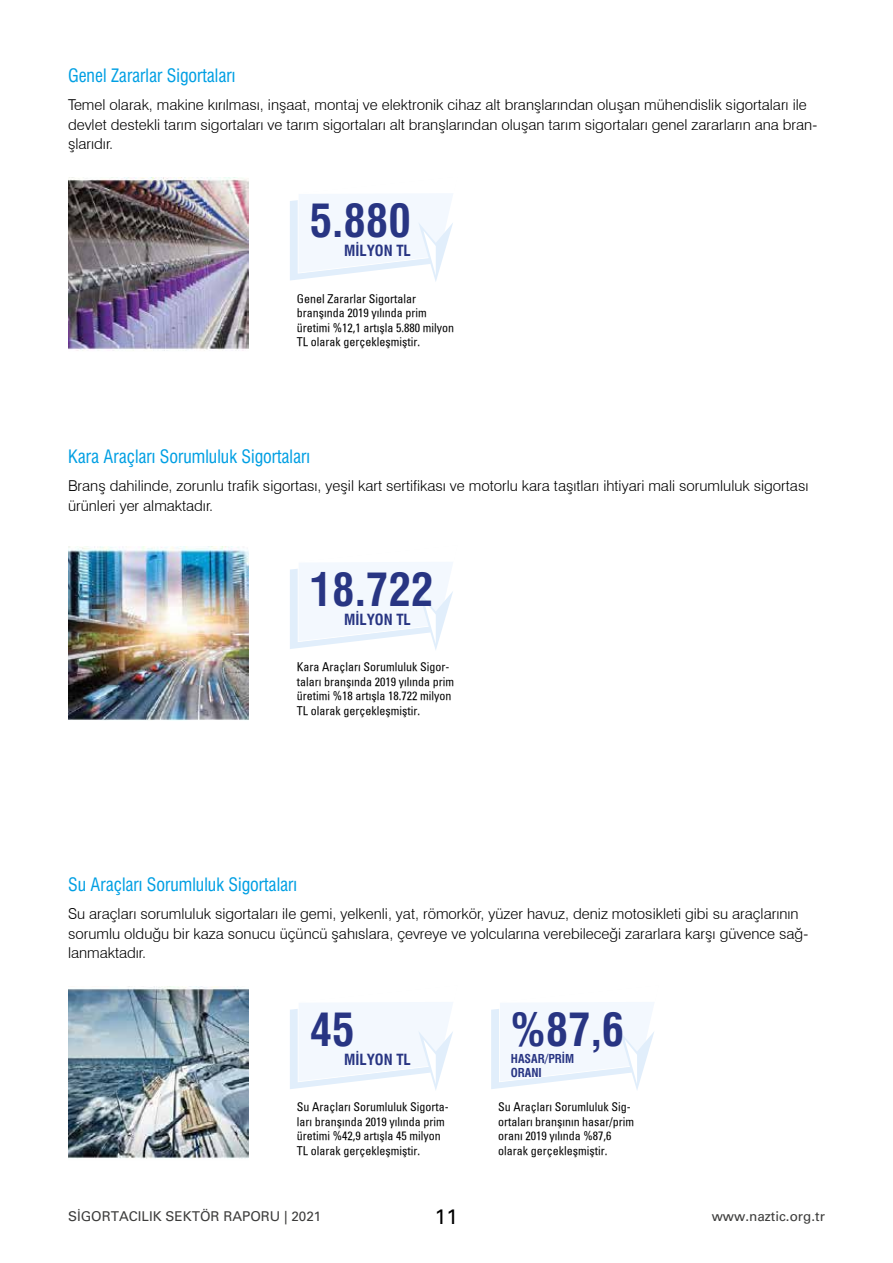
<style>
.page{position:relative;width:893px;height:1263px;background:#fff}
.page>*{position:absolute;margin:0;border:0;box-sizing:border-box;transform-origin:0 0}
.t1{font:700 condensed 45px "Swiss 721 BT";color:#283583}
.t2{font:21px "Univers";color:#000}
.t3{font:18px "Swis 721 BT Condensed 2";color:#009fe3}
.t4{font:300 15px/19.5px "Swiss 721 BT";color:#000}
.t5{font:700 condensed 15px "Swiss 721 BT";color:#283583}
.t6{font:13.5px "Univers";color:#3c3c3b}
.t7{font:condensed 12px/14.4px "Univers";color:#000}
.t8{font:700 condensed 12px/14.4px "Swiss 721 BT";color:#283583}
</style>
<div class="page">
<img style="left:68px;top:178px;width:180px;height:173px">
<img style="left:68px;top:546px;width:180px;height:175px">
<svg style="left:290px;top:193px;width:163px;height:89px"></svg>
<svg style="left:290px;top:562px;width:163px;height:88px"></svg>
<img style="left:68px;top:986px;width:180px;height:173px">
<svg style="left:290px;top:1002px;width:163px;height:88px"></svg>
<svg style="left:491px;top:1002px;width:163px;height:88px"></svg>
<p class="t3" style="left:68px;top:65px;width:169px">Genel Zararlar Sigortaları</p>
<p class="t4" style="left:68px;top:95px;width:751px">Temel olarak, makine kırılması, inşaat, montaj ve elektronik cihaz alt branşlarından oluşan mühendislik sigortaları ile devlet destekli tarım sigortaları ve tarım sigortaları alt branşlarından oluşan tarım sigortaları genel zararların ana bran&shy;şlarıdır.</p>
<h1 class="t1" style="left:310px;top:194px;width:103px">5.880</h1>
<p class="t5" style="left:344px;top:241px;width:68px">MİLYON TL</p>
<p class="t7" style="left:297px;top:291px;width:159px">Genel Zararlar Sigortalar branşında 2019 yılında prim üretimi %12,1 artışla 5.880 milyon<br>TL olarak gerçekleşmiştir.</p>
<p class="t3" style="left:68px;top:446px;width:243px">Kara Araçları Sorumluluk Sigortaları</p>
<p class="t4" style="left:68px;top:476px;width:742px">Branş dahilinde, zorunlu trafik sigortası, yeşil kart sertifikası ve motorlu kara taşıtları ihtiyari mali sorumluluk sigortası ürünleri yer almaktadır.</p>
<h1 class="t1" style="left:310px;top:563px;width:125px">18.722</h1>
<p class="t5" style="left:344px;top:610px;width:68px">MİLYON TL</p>
<p class="t7" style="left:297px;top:659px;width:159px">Kara Araçları Sorumluluk Sigor&shy;taları branşında 2019 yılında prim üretimi %18 artışla 18.722 milyon<br>TL olarak gerçekleşmiştir.</p>
<p class="t3" style="left:68px;top:874px;width:230px">Su Araçları Sorumluluk Sigortaları</p>
<p class="t4" style="left:68px;top:904px;width:742px">Su araçları sorumluluk sigortaları ile gemi, yelkenli, yat, römorkör, yüzer havuz, deniz motosikleti gibi su araçlarının sorumlu olduğu bir kaza sonucu üçüncü şahıslara, çevreye ve yolcularına verebileceği zararlara karşı güvence sağ&shy;lanmaktadır.</p>
<h1 class="t1" style="left:310px;top:1003px;width:46px">45</h1>
<h1 class="t1" style="left:511px;top:1003px;width:115px">%87,6</h1>
<p class="t5" style="left:344px;top:1050px;width:68px">MİLYON TL</p>
<p class="t8" style="left:511px;top:1051px;width:65px">HASAR/PRİM<br>ORANI</p>
<p class="t7" style="left:297px;top:1100px;width:153px">Su Araçları Sorumluluk Sigorta&shy;ları branşında 2019 yılında prim üretimi %42,9 artışla 45 milyon<br>TL olarak gerçekleşmiştir.</p>
<p class="t7" style="left:498px;top:1100px;width:138px">Su Araçları Sorumluluk Sig&shy;ortaları branşının hasar/prim oranı 2019 yılında %87,6 olarak gerçekleşmiştir.</p>
<p class="t6" style="left:68px;top:1208px;width:255px">SİGORTACILIK SEKTÖR RAPORU | 2021</p>
<h2 class="t2" style="left:435px;top:1204px;width:25px">11</h2>
<p class="t6" style="left:712px;top:1208px;width:115px">www.naztic.org.tr</p>
</div>
